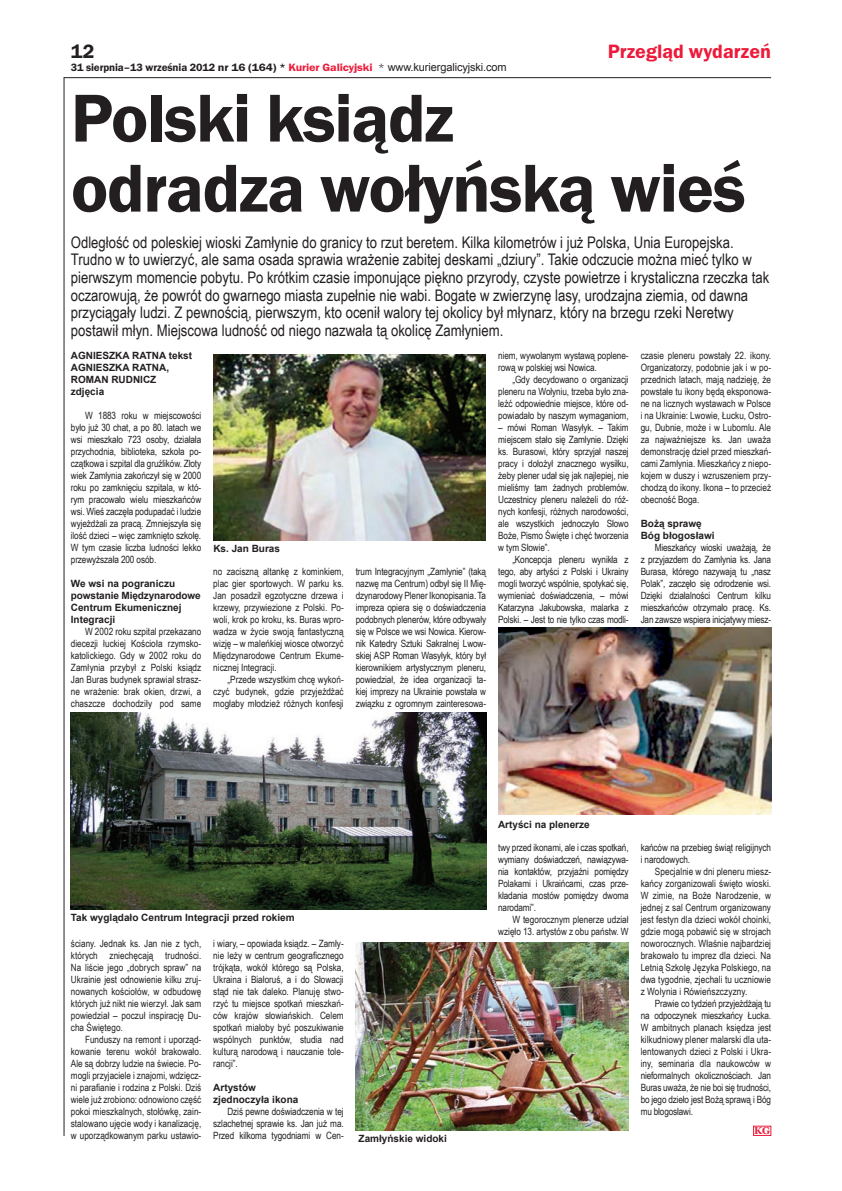
<style>
.page{position:relative;width:842px;height:1191px;background:#fff}
.page>*{position:absolute;margin:0;border:0;box-sizing:border-box;transform-origin:0 0}
.t1{font:600 70px/70px "Franklin Got Itc TEE";letter-spacing:-.02em;color:#231f20}
.t2{font:600 20px "Franklin Got Itc TEE";color:#ed1a3a}
.t3{font:600 20px "Franklin Got Itc TEE";color:#231f20}
.t4{font:16px/17.6px "Arial Narrow";color:#231f20}
.t5{font:600 11px "Franklin Got Itc TEE";letter-spacing:-.01em;color:#231f20}
.t6{font:10px/12px "Arial Narrow";letter-spacing:-.01em;color:#231f20;text-align:justify}
.t7{font:700 10px/12px "Arial";color:#231f20}
.t8{font:700 10px "Georgia";color:#ed1a3a}
.s1{color:#ed1a3a}
.s2{font-weight:400}
.s3{font-family:"Arial";font-weight:400}
</style>
<div class="page">
<hr style="left:64px;top:77px;width:707px;height:1px;background:#231f20">
<hr style="left:64px;top:77px;width:1px;height:1059px;background:#231f20">
<img style="left:213px;top:355px;width:273px;height:185px">
<img style="left:498px;top:627px;width:273px;height:187px">
<img style="left:71px;top:712px;width:415px;height:197px">
<img style="left:356px;top:942px;width:273px;height:188px">
<h2 class="t3" style="left:71px;top:40px;width:25px">12</h2>
<p class="t5" style="left:71px;top:61px;width:437px">31 sierpnia–13 września 2012 nr 16 (164) * <span class="s1">kurier galicyjski</span> <span class="s2">*</span> <span class="s3">www.kuriergalicyjski.com</span></p>
<h2 class="t2" style="left:608px;top:40px;width:165px">Przegląd wydarzeń</h2>
<h1 class="t1" style="left:71px;top:84px;width:676px">Polski ksiądz<br>odradza wołyńską wieś</h1>
<p class="t4" style="left:71px;top:233px;width:700px">Odległość od poleskiej wioski Zamłynie do granicy to rzut beretem. Kilka kilometrów i już Polska, Unia Europejska.<br>Trudno w to uwierzyć, ale sama osada sprawia wrażenie zabitej deskami „dziury”. Takie odczucie można mieć tylko w pierwszym momencie pobytu. Po krótkim czasie imponujące piękno przyrody, czyste powietrze i krystaliczna rzeczka tak oczarowują, że powrót do gwarnego miasta zupełnie nie wabi. Bogate w zwierzynę lasy, urodzajna ziemia, od dawna przyciągały ludzi. Z pewnością, pierwszym, kto ocenił walory tej okolicy był młynarz, który na brzegu rzeki Neretwy postawił młyn. Miejscowa ludność od niego nazwała tą okolicę Zamłyniem.</p>
<p class="t7" style="left:71px;top:350px;width:123px">AGNIESZKA RATNA tekst<br>AGNIESZKA RATNA,<br>ROMAN RUDNICZ zdjęcia</p>
<p class="t6" style="left:71px;top:409px;width:132px;text-indent:14px">W 1883 roku w miejscowości było już 30 chat, a po 80. latach we wsi mieszkało 723 osoby, działała przychodnia, biblioteka, szkoła po&shy;czątkowa i szpital dla gruźlików. Złoty wiek Zamłynia zakończył się w 2000 roku po zamknięciu szpitala, w któ&shy;rym pracowało wielu mieszkańców wsi. Wieś zaczęła podupadać i ludzie wyjeżdżali za pracą. Zmniejszyła się ilość dzieci – więc zamknięto szkołę.<br>W tym czasie liczba ludności lekko przewyższała 200 osób.</p>
<p class="t7" style="left:71px;top:578px;width:131px">We wsi na pograniczu powstanie Międzynarodowe<br>Centrum Ekumenicznej<br>Integracji</p>
<p class="t6" style="left:71px;top:625px;width:132px;text-indent:14px">W 2002 roku szpital przekazano diecezji łuckiej kościoła rzymsko&shy;katolickiego. Gdy w 2002 roku do Zamłynia przybył z Polski ksiądz Jan Buras budynek sprawiał strasz&shy;ne wrażenie: brak okien, drzwi, a chaszcze dochodziły pod same</p>
<p class="t7" style="left:213px;top:542px;width:68px">Ks. Jan Buras</p>
<p class="t6" style="left:213px;top:565px;width:132px">no zaciszną altankę z kominkiem, plac gier sportowych. W parku ks.<br>Jan posadził egzotyczne drzewa i krzewy, przywiezione z Polski. Po&shy;woli, krok po kroku, ks. Buras wpro&shy;wadza w życie swoją fantastyczną wizję – w maleńkiej wiosce otworzyć Międzynarodowe Centrum Ekume&shy;nicznej Integracji.</p>
<p class="t6" style="left:213px;top:673px;width:132px;text-indent:14px">„Przede wszystkim chcę wykoń&shy;czyć budynek, gdzie przyjeżdżać mogłaby młodzież różnych konfesji</p>
<p class="t6" style="left:356px;top:565px;width:132px">trum Integracyjnym „Zamłynie” (taką nazwę ma Centrum) odbył się II Mię&shy;dzynarodowy Plener Ikonopisania. Ta impreza opiera się o doświadczenia podobnych plenerów, które odbywały się w Polsce we wsi Nowica. Kierow&shy;nik Katedry Sztuki Sakralnej Lwow&shy;skiej ASP Roman Wasyłyk, który był kierownikiem artystycznym pleneru, powiedział, że idea organizacji ta&shy;kiej imprezy na Ukrainie powstała w związku z ogromnym zainteresowa-</p>
<p class="t6" style="left:498px;top:349px;width:132px">niem, wywołanym wystawą poplene&shy;rową w polskiej wsi Nowica.</p>
<p class="t6" style="left:498px;top:373px;width:132px;text-indent:14px">„Gdy decydowano o organizacji pleneru na Wołyniu, trzeba było zna&shy;leźć odpowiednie miejsce, które od&shy;powiadało by naszym wymaganiom,</p>
<p class="t6" style="left:498px;top:421px;width:132px">– mówi Roman Wasyłyk. – Takim miejscem stało się Zamłynie. Dzięki ks. Burasowi, który sprzyjał naszej pracy i dołożył znacznego wysiłku, żeby plener udał się jak najlepiej, nie mieliśmy tam żadnych problemów.<br>Uczestnicy pleneru należeli do róż&shy;nych konfesji, różnych narodowości, ale wszystkich jednoczyło Słowo Boże, Pismo Święte i chęć tworzenia w tym Słowie”.</p>
<p class="t6" style="left:498px;top:553px;width:132px;text-indent:14px">„Koncepcja pleneru wynikła z tego, aby artyści z Polski i Ukrainy mogli tworzyć wspólnie, spotykać się, wymieniać doświadczenia, – mówi Katarzyna Jakubowska, malarka z Polski. – Jest to nie tylko czas modli-</p>
<p class="t6" style="left:641px;top:349px;width:132px">czasie pleneru powstały 22. ikony.<br>Organizatorzy, podobnie jak i w po&shy;przednich latach, mają nadzieję, że powstałe tu ikony będą eksponowa&shy;ne na licznych wystawach w Polsce i na Ukrainie: Lwowie, Łucku, Ostro&shy;gu, Dubnie, może i w Lubomlu. Ale za najważniejsze ks. Jan uważa demonstrację dzieł przed mieszkań&shy;cami Zamłynia. Mieszkańcy z niepo&shy;kojem w duszy i wzruszeniem przy&shy;chodzą do ikony. Ikona – to przecież obecność Boga.</p>
<p class="t7" style="left:641px;top:517px;width:75px">Bożą sprawę<br>Bóg błogosławi</p>
<p class="t6" style="left:641px;top:541px;width:132px;text-indent:14px">Mieszkańcy wioski uważają, że z przyjazdem do Zamłynia ks. Jana Burasa, którego nazywają tu „nasz Polak”, zaczęło się odrodzenie wsi.<br>Dzięki działalności Centrum kilku mieszkańców otrzymało pracę. Ks.<br>Jan zawsze wspiera inicjatywy miesz-</p>
<p class="t7" style="left:71px;top:912px;width:225px">Tak wyglądało Centrum Integracji przed rokiem</p>
<p class="t6" style="left:71px;top:936px;width:132px">ściany. Jednak ks. Jan nie z tych, których zniechęcają trudności.<br>Na liście jego „dobrych spraw” na Ukrainie jest odnowienie kilku zruj&shy;nowanych kościołów, w odbudowę których już nikt nie wierzył. Jak sam powiedział – poczuł inspirację Du&shy;cha Świętego.</p>
<p class="t6" style="left:71px;top:1032px;width:132px;text-indent:14px">Funduszy na remont i uporząd&shy;kowanie terenu wokół brakowało.<br>Ale są dobrzy ludzie na świecie. Po&shy;mogli przyjaciele i znajomi, wdzięcz&shy;ni parafianie i rodzina z Polski. Dziś wiele już zrobiono: odnowiono część pokoi mieszkalnych, stołówkę, zain&shy;stalowano ujęcie wody i kanalizację, w uporządkowanym parku ustawio-</p>
<p class="t6" style="left:213px;top:936px;width:132px">i wiary, – opowiada ksiądz. – Zamły&shy;nie leży w centrum geograficznego trójkąta, wokół którego są Polska, Ukraina i Białoruś, a i do Słowacji stąd nie tak daleko. Planuję stwo&shy;rzyć tu miejsce spotkań mieszkań&shy;ców krajów słowiańskich. Celem spotkań miałoby być poszukiwanie wspólnych punktów, studia nad kulturą narodową i nauczanie tole&shy;rancji”.</p>
<p class="t7" style="left:213px;top:1081px;width:87px">Artystów zjednoczyła ikona</p>
<p class="t6" style="left:213px;top:1104px;width:132px;text-indent:14px">Dziś pewne doświadczenia w tej szlachetnej sprawie ks. Jan już ma.<br>Przed kilkoma tygodniami w Cen-</p>
<p class="t7" style="left:359px;top:1132px;width:90px">Zamłyńskie widoki</p>
<p class="t7" style="left:498px;top:818px;width:93px">Artyści na plenerze</p>
<p class="t6" style="left:498px;top:840px;width:132px">twy przed ikonami, ale i czas spotkań, wymiany doświadczeń, nawiązywa&shy;nia kontaktów, przyjaźni pomiędzy Polakami i Ukraińcami, czas prze&shy;kładania mostów pomiędzy dwoma narodami”.</p>
<p class="t6" style="left:498px;top:912px;width:132px;text-align:right">W tegorocznym plenerze udział wzięło 13. artystów z obu państw. W</p>
<p class="t6" style="left:641px;top:840px;width:132px">kańców na przebieg świąt religijnych i narodowych.</p>
<p class="t6" style="left:641px;top:864px;width:132px;text-indent:14px">Specjalnie w dni pleneru miesz&shy;kańcy zorganizowali święto wioski.<br>W zimie, na Boże Narodzenie, w jednej z sal Centrum organizowany jest festyn dla dzieci wokół choinki, gdzie mogą pobawić się w strojach noworocznych. Właśnie najbardziej brakowało tu imprez dla dzieci. Na Letnią Szkołę Języka Polskiego, na dwa tygodnie, zjechali tu uczniowie z Wołynia i Rówieńszczyzny.</p>
<p class="t6" style="left:641px;top:996px;width:132px;text-indent:14px">Prawie co tydzień przyjeżdżają tu na odpoczynek mieszkańcy Łucka.<br>W ambitnych planach księdza jest kilkudniowy plener malarski dla uta&shy;lentowanych dzieci z Polski i Ukra&shy;iny, seminaria dla naukowców w nieformalnych okolicznościach. Jan Buras uważa, że nie boi się trudności, bo jego dzieło jest Bożą sprawą i Bóg mu błogosławi.</p>
<p class="t8" style="left:754px;top:1125px;width:9px">KG</p>
</div>
